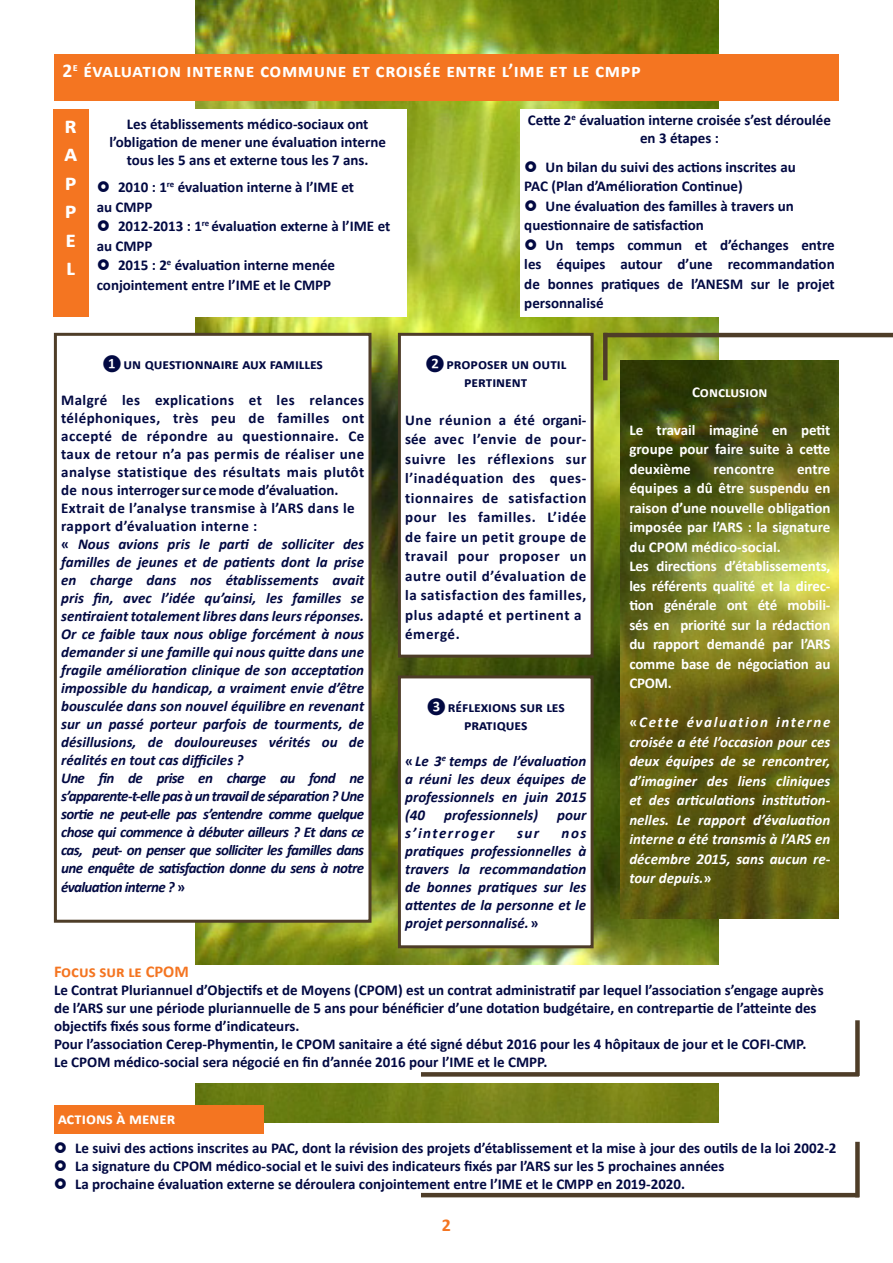
<style>
.page{position:relative;width:893px;height:1263px;background:#fff}
.page>*{position:absolute;margin:0;border:0;box-sizing:border-box;transform-origin:0 0}
.t1{font:700 23.7px "Calibri";color:#fff}
.t2{font:700 19.5px "Calibri";letter-spacing:.03em;color:#fff}
.t3{font:700 18px "Calibri";color:#f47521}
.t4{font:700 16.5px "Calibri";color:#f47521}
.t5{font:700 16.5px "Calibri";color:#fff}
.t6{font:700 15px/19.5px "Calibri";color:#020942}
.t7{font:italic 700 15px/18px "Calibri";color:#020942;text-align:justify}
.t8{font:700 15px/19.5px "Calibri";color:#fff;text-align:justify}
.t9{font:italic 700 15px/19.5px "Calibri";color:#fff;text-align:justify}
.t10{font:italic 700 15px "Calibri";letter-spacing:.1em;color:#020942}
.s1{font-style:normal}
</style>
<div class="page">
<img style="left:196px;top:0;width:522px;height:1123px">
<div style="left:54px;top:54px;width:785px;height:47px;background:#f47521"></div>
<div style="left:88px;top:109px;width:319px;height:208px;background:#fff"></div>
<div style="left:520px;top:109px;width:319px;height:208px;background:#fff"></div>
<div style="left:53px;top:109px;width:35px;height:208px;background:#f47521"></div>
<div style="left:55px;top:334px;width:315px;height:587px;background:#fff"></div>
<div style="left:54px;top:333px;width:317px;height:590px;border:3px solid #4e3d28"></div>
<div style="left:399px;top:677px;width:193px;height:270px;background:#fff"></div>
<div style="left:398px;top:675px;width:196px;height:273px;border:3px solid #4e3d28"></div>
<div style="left:399px;top:334px;width:193px;height:322px;background:#fff"></div>
<div style="left:398px;top:333px;width:196px;height:325px;border:3px solid #4e3d28"></div>
<div style="left:54px;top:965px;width:785px;height:117px;background:#fff"></div>
<hr style="left:604px;top:333px;width:289px;height:4px;background:#4e3d28">
<div style="left:603px;top:333px;width:5px;height:47px;background:#4e3d28"></div>
<svg style="left:421px;top:1072px;width:434px;height:4px;background:#53432f"></svg>
<div style="left:855px;top:1020px;width:5px;height:56px;background:#4e3d28"></div>
<hr style="left:421px;top:1193px;width:438px;height:4px;background:#4e3d28">
<div style="left:855px;top:1142px;width:5px;height:55px;background:#4e3d28"></div>
<img style="left:621px;top:360px;width:218px;height:558px">
<div style="left:54px;top:1106px;width:210px;height:28px;background:#f47521"></div>
<p class="t2" style="left:63px;top:58px;width:580px">2<sup>e</sup> évaluation interne commune et croisée entre l’ime et le cmpp</p>
<p class="t1" style="left:65px;top:110px;width:14px">r</p>
<p class="t1" style="left:64px;top:138px;width:14px">a</p>
<p class="t1" style="left:65px;top:167px;width:13px">p</p>
<p class="t1" style="left:65px;top:195px;width:13px">p</p>
<p class="t1" style="left:65px;top:224px;width:12px">e</p>
<p class="t1" style="left:66px;top:252px;width:10px">l</p>
<p class="t6" style="left:109px;top:115px;width:278px;line-height:18px;text-align:center">Les établissements médico-sociaux ont l’obligation de mener une évaluation interne tous les 5 ans et externe tous les 7 ans.</p>
<p class="t6" style="left:97px;top:178px;width:259px;text-indent:21px">2010 : 1<sup>re</sup> évaluation interne à l’IME et au CMPP</p>
<p class="t6" style="left:97px;top:217px;width:295px;text-indent:21px">2012-2013 : 1<sup>re</sup> évaluation externe à l’IME et au CMPP</p>
<p class="t6" style="left:97px;top:256px;width:240px;text-align:right">2015 : 2<sup>e</sup> évaluation interne menée conjointement entre l’IME et le CMPP</p>
<p class="t6" style="left:528px;top:111px;width:305px;line-height:18px;text-align:center">Cette 2<sup>e</sup> évaluation interne croisée s’est déroulée en 3 étapes :</p>
<p class="t6" style="left:524px;top:157px;width:273px;text-indent:21px">Un bilan du suivi des actions inscrites au<br>PAC (Plan d’Amélioration Continue)</p>
<p class="t6" style="left:524px;top:196px;width:271px;text-indent:21px">Une évaluation des familles à travers un questionnaire de satisfaction</p>
<p class="t6" style="left:524px;top:235px;width:312px;text-align:justify;text-indent:21px">Un temps commun et d’échanges entre les équipes autour d’une recommandation de bonnes pratiques de l’ANESM sur le projet personnalisé</p>
<p class="t6" style="left:102px;top:355px;width:222px">❶un questionnaire aux familles</p>
<p class="t6" style="left:61px;top:391px;width:305px;line-height:18px;text-align:justify">Malgré les explications et les relances téléphoniques, très peu de familles ont accepté de répondre au questionnaire. Ce taux de retour n’a pas permis de réaliser une analyse statistique des résultats mais plutôt de nous interroger sur ce mode d’évaluation.</p>
<p class="t6" style="left:61px;top:499px;width:295px;line-height:18px">Extrait de l’analyse transmise à l’ARS dans le rapport d’évaluation interne :</p>
<p class="t7" style="left:61px;top:535px;width:305px"><span class="s1">«</span> Nous avions pris le parti de solliciter des familles de jeunes et de patients dont la prise en charge dans nos établissements avait pris fin, avec l’idée qu’ainsi, les familles se sentiraient totalement libres dans leurs réponses.<br>Or ce faible taux nous oblige forcément à nous demander si une famille qui nous quitte dans une fragile amélioration clinique de son acceptation impossible du handicap, a vraiment envie d’être bousculée dans son nouvel équilibre en revenant sur un passé porteur parfois de tourments, de désillusions, de douloureuses vérités ou de réalités en tout cas difficiles ?</p>
<p class="t7" style="left:61px;top:769px;width:305px">Une fin de prise en charge au fond ne s’apparente-t-elle pas à un travail de séparation ? Une sortie ne peut-elle pas s’entendre comme quelque chose qui commence à débuter ailleurs ? Et dans ce cas, peut- on penser que solliciter les familles dans une enquête de satisfaction donne du sens à notre évaluation interne ? <span class="s1">»</span></p>
<p class="t6" style="left:425px;top:355px;width:143px;line-height:18px;text-align:center">❷proposer un outil pertinent</p>
<p class="t6" style="left:405px;top:410px;width:183px;text-align:justify">Une réunion a été organi&shy;sée avec l’envie de pour&shy;suivre les réflexions sur l’inadéquation des ques&shy;tionnaires de satisfaction pour les familles. L’idée de faire un petit groupe de travail pour proposer un autre outil d’évaluation de la satisfaction des familles, plus adapté et pertinent a</p>
<p class="t6" style="left:405px;top:625px;width:56px">émergé.</p>
<p class="t6" style="left:427px;top:698px;width:140px;line-height:18px;text-align:center">❸réflexions sur les pratiques</p>
<p class="t7" style="left:405px;top:752px;width:183px"><span class="s1">«</span> Le 3<sup>e</sup> temps de l’évaluation a réuni les deux équipes de professionnels en juin 2015 (40</p>
<p class="t7" style="left:444px;top:806px;width:95px">professionnels)</p>
<p class="t7" style="left:557px;top:806px;width:31px">pour</p>
<p class="t10" style="left:405px;top:823px;width:91px">s’interroger</p>
<p class="t7" style="left:517px;top:824px;width:24px">sur</p>
<p class="t7" style="left:405px;top:824px;width:183px;text-indent:156px">nos pratiques professionnelles à travers la recommandation de bonnes pratiques sur les attentes de la personne et le projet personnalisé. <span class="s1">»</span></p>
<p class="t8" style="left:692px;top:383px;width:77px">Conclusion</p>
<p class="t8" style="left:629px;top:420px;width:203px">Le travail imaginé en petit groupe pour faire suite à cette deuxième</p>
<p class="t8" style="left:629px;top:459px;width:203px;text-indent:168px">entre équipes a dû être suspendu en raison d’une nouvelle obligation imposée par l’ARS : la signature du CPOM médico-social.</p>
<p class="t8" style="left:629px;top:557px;width:203px">Les directions d’établissements, les référents qualité et la direc&shy;tion générale ont été mobili&shy;sés en priorité sur la rédaction du rapport demandé par l’ARS comme base de négociation au CPOM.</p>
<p class="t9" style="left:629px;top:713px;width:203px"><span class="s1">«</span> Cette évaluation interne croisée a été l’occasion pour ces deux équipes de se rencontrer, d’imaginer des liens cliniques et des articulations institution&shy;nelles. Le rapport d’évaluation interne a été transmis à l’ARS en décembre 2015, sans aucun re&shy;tour depuis.<span class="s1">»</span></p>
<p class="t8" style="left:713px;top:459px;width:62px">rencontre</p>
<p class="t4" style="left:54px;top:961px;width:136px">Focus sur le CPOM</p>
<p class="t6" style="left:54px;top:981px;width:771px;line-height:18px">Le Contrat Pluriannuel d’Objectifs et de Moyens (CPOM) est un contrat administratif par lequel l’association s’engage auprès de l’ARS sur une période pluriannuelle de 5 ans pour bénéficier d’une dotation budgétaire, en contrepartie de l’atteinte des objectifs fixés sous forme d’indicateurs.</p>
<p class="t6" style="left:54px;top:1035px;width:754px;line-height:18px">Pour l’association Cerep-Phymentin, le CPOM sanitaire a été signé début 2016 pour les 4 hôpitaux de jour et le COFI-CMP.<br>Le CPOM médico-social sera négocié en fin d’année 2016 pour l’IME et le CMPP.</p>
<p class="t5" style="left:58px;top:1108px;width:119px">actions à mener</p>
<p class="t6" style="left:75px;top:1138px;width:763px">Le suivi des actions inscrites au PAC, dont la révision des projets d’établissement et la mise à jour des outils de la loi 2002-2</p>
<p class="t6" style="left:75px;top:1156px;width:651px">La signature du CPOM médico-social et le suivi des indicateurs fixés par l’ARS sur les 5 prochaines années</p>
<p class="t6" style="left:75px;top:1174px;width:612px">La prochaine évaluation externe se déroulera conjointement entre l’IME et le CMPP en 2019-2020.</p>
<p class="t3" style="left:442px;top:1214px;width:11px">2</p>
</div>
